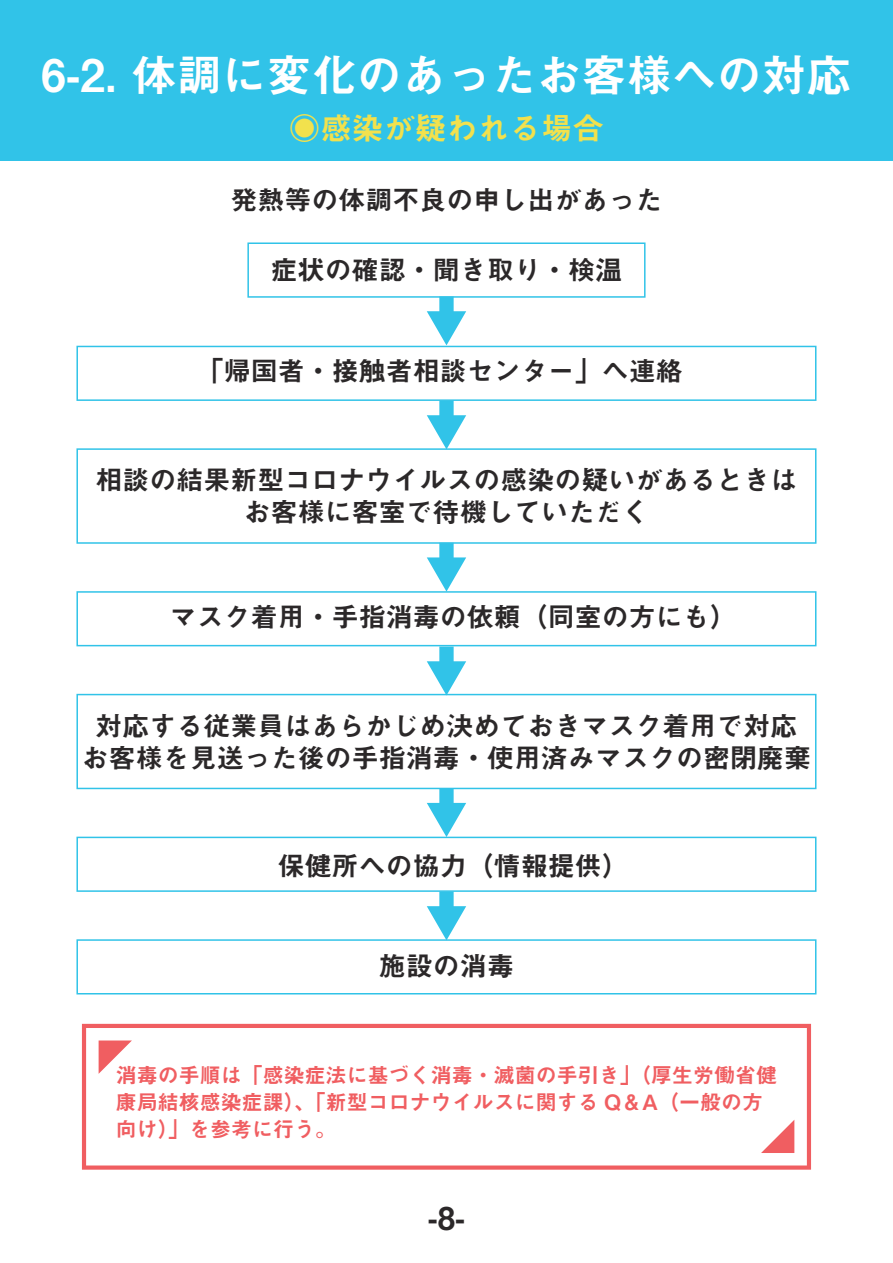
<style>
.page{position:relative;width:893px;height:1263px;background:#fff}
.page>*{position:absolute;margin:0;border:0;box-sizing:border-box;transform-origin:0 0}
.t1{font:45px "Midashi Go Pr 6 N MB31";color:#fff}
.t2{font:31.5px "Midashi Go Pr 6 N MB31";color:#f2e14d}
.t3{font:31.5px "Midashi Go Pr 6 N MB31";color:#2b2829}
.t4{font:27px/31.5px "Midashi Go Pr 6 N MB31";color:#2b2829;text-align:center}
.t5{font:21px/27px "Midashi Go Pr 6 N MB31";color:#f05e61}
</style>
<div class="page">
<div style="left:0;top:0;width:893px;height:161px;background:#31c3e8"></div>
<div style="left:247px;top:242px;width:398px;height:56px;border:2px solid #31c3e8"></div>
<div style="left:76px;top:346px;width:740px;height:55px;border:2px solid #31c3e8"></div>
<div style="left:76px;top:591px;width:740px;height:55px;border:2px solid #31c3e8"></div>
<div style="left:76px;top:694px;width:740px;height:95px;border:2px solid #31c3e8"></div>
<div style="left:76px;top:448px;width:740px;height:96px;border:2px solid #31c3e8"></div>
<svg style="left:427px;top:400px;width:39px;height:49px"></svg>
<svg style="left:427px;top:543px;width:39px;height:49px"></svg>
<svg style="left:427px;top:646px;width:39px;height:49px"></svg>
<svg style="left:427px;top:788px;width:39px;height:49px"></svg>
<svg style="left:427px;top:892px;width:39px;height:47px"></svg>
<svg style="left:427px;top:296px;width:39px;height:49px"></svg>
<svg style="left:82px;top:1024px;width:729px;height:146px"></svg>
<svg style="left:99px;top:1040px;width:33px;height:34px"></svg>
<svg style="left:761px;top:1120px;width:33px;height:33px"></svg>
<div style="left:76px;top:837px;width:740px;height:55px;border:2px solid #31c3e8"></div>
<div style="left:76px;top:939px;width:740px;height:55px;border:2px solid #31c3e8"></div>
<h1 class="t1" style="left:41px;top:39px;width:812px">6-2. 体調に変化のあったお客様への対応</h1>
<p class="t2" style="left:289px;top:103px;width:316px">◉感染が疑われる場合</p>
<p class="t4" style="left:230px;top:183px;width:433px">発熱等の体調不良の申し出があった</p>
<p class="t4" style="left:271px;top:253px;width:352px">症状の確認・聞き取り・検温</p>
<p class="t4" style="left:197px;top:354px;width:487px">「帰国者・接触者相談センター」へ連絡</p>
<p class="t4" style="left:95px;top:463px;width:703px">相談の結果新型コロナウイルスの感染の疑いがあるときはお客様に客室で待機していただく</p>
<p class="t4" style="left:170px;top:600px;width:568px">マスク着用・手指消毒の依頼（同室の方にも）</p>
<p class="t4" style="left:82px;top:709px;width:730px">対応する従業員はあらかじめ決めておきマスク着用で対応お客様を見送った後の手指消毒・使用済みマスクの密閉廃棄</p>
<p class="t4" style="left:278px;top:848px;width:352px">保健所への協力（情報提供）</p>
<p class="t4" style="left:379px;top:949px;width:136px">施設の消毒</p>
<p class="t5" style="left:116px;top:1060px;width:663px">消毒の手順は「感染症法に基づく消毒・滅菌の手引き」（厚生労働省健康局結核感染症課）、「新型コロナウイルスに関する Q＆A（一般の方向け）」を参考に行う。</p>
<p class="t3" style="left:428px;top:1193px;width:39px">-8-</p>
</div>
